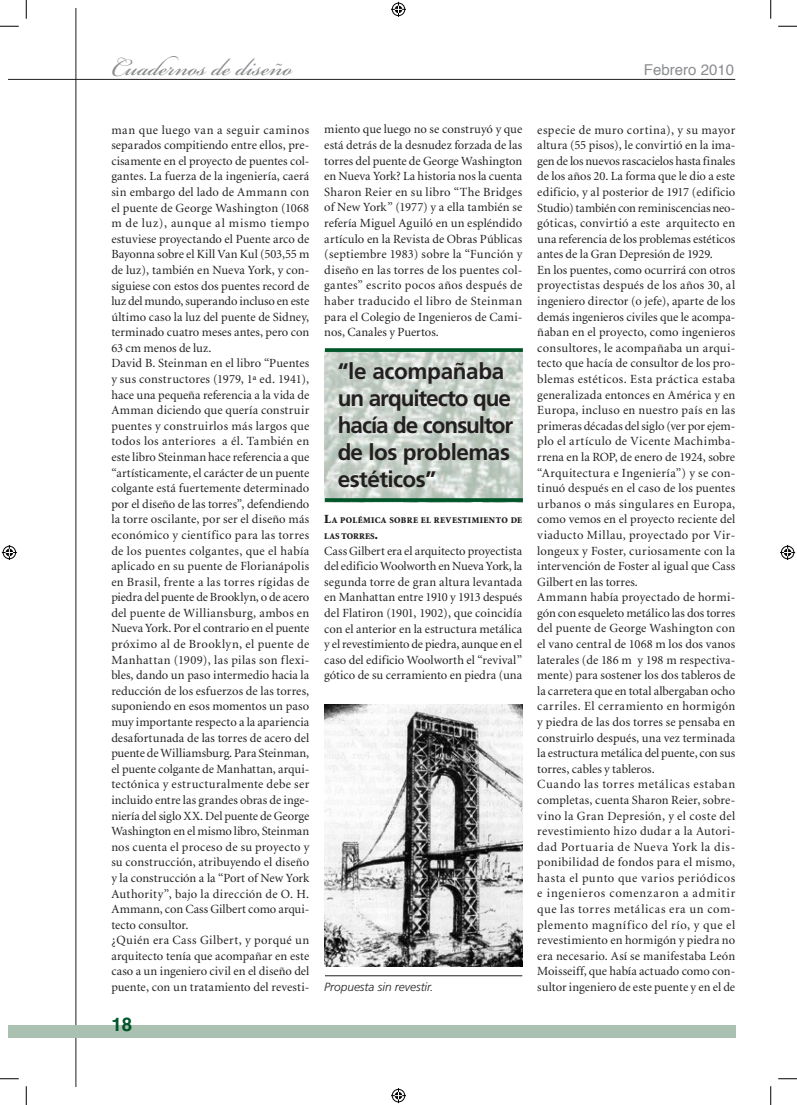
<style>
.page{position:relative;width:797px;height:1105px;background:#fff}
.page>*{position:absolute;margin:0;border:0;box-sizing:border-box;transform-origin:0 0}
.t1{font:37.5px "Bickham Script Pro";color:#8a8c8f}
.t2{font:700 22.5px/27px "Frutiger";letter-spacing:-.03em;color:#231f20}
.t3{font:700 18.75px "Helvetica";color:#005529}
.t4{font:15px "Helvetica";color:#8a8c8f}
.t5{font:12.5px/15.6px "Minion";letter-spacing:.01em;color:#231f20}
.t6{font:italic 300 11.88px "Frutiger LT Std";color:#231f20}
.t7{font:900 8.75px/15.6px "Minion";letter-spacing:.04em;color:#231f20}
.s1{font-size:12.5px}
</style>
<div class="page">
<hr style="left:76px;top:9px;width:1px;height:1078px;background:#231f20">
<hr style="left:9px;top:79px;width:726px;height:1px;background:#231f20">
<div style="left:9px;top:1025px;width:726px;height:13px;background:#aac1b1"></div>
<img style="left:324px;top:704px;width:198px;height:263px">
<hr style="left:325px;top:975px;width:197px;height:1px;background:#231f20">
<img style="left:325px;top:352px;width:198px;height:146px">
<svg style="left:325px;top:348px;width:198px;height:4px"></svg>
<svg style="left:325px;top:498px;width:198px;height:4px"></svg>
<svg style="left:0;top:25px;width:19px;height:2px"></svg>
<svg style="left:778px;top:25px;width:19px;height:2px"></svg>
<svg style="left:0;top:1078px;width:19px;height:1px"></svg>
<svg style="left:778px;top:1078px;width:19px;height:1px"></svg>
<svg style="left:25px;top:0;width:2px;height:19px"></svg>
<svg style="left:25px;top:1086px;width:2px;height:19px"></svg>
<svg style="left:770px;top:0;width:1px;height:19px"></svg>
<svg style="left:770px;top:1086px;width:1px;height:19px"></svg>
<svg style="left:391px;top:2px;width:15px;height:15px"></svg>
<svg style="left:391px;top:1088px;width:15px;height:15px"></svg>
<svg style="left:2px;top:545px;width:15px;height:15px"></svg>
<svg style="left:780px;top:545px;width:15px;height:15px"></svg>
<h1 class="t1" style="left:111px;top:40px;width:182px">Cuadernos de diseño</h1>
<p class="t4" style="left:644px;top:58px;width:92px">Febrero 2010</p>
<p class="t5" style="left:111px;top:122px;width:199px">man que luego van a seguir caminos separados compitiendo entre ellos, pre&shy;cisamente en el proyecto de puentes col&shy;gantes. La fuerza de la ingeniería, caerá sin embargo del lado de Ammann con el puente de George Washington (1068 m de luz), aunque al mismo tiempo estuviese proyectando el Puente arco de Bayonna sobre el Kill Van Kul (503,55 m de luz), también en Nueva York, y con&shy;siguiese con estos dos puentes record de luz del mundo, superando incluso en este último caso la luz del puente de Sidney, terminado cuatro meses antes, pero con 63 cm menos de luz.<br>David B. Steinman en el libro “Puentes y sus constructores (1979, 1ª ed. 1941), hace una pequeña referencia a la vida de Amman diciendo que quería construir puentes y construirlos más largos que todos los anteriores a él. También en este libro Steinman hace referencia a que “artísticamente, el carácter de un puente colgante está fuertemente determinado por el diseño de las torres”, defendiendo la torre oscilante, por ser el diseño más económico y científico para las torres de los puentes colgantes, que el había aplicado en su puente de Florianápolis en Brasil, frente a las torres rígidas de piedra del puente de Brooklyn, o de acero del puente de Williansburg, ambos en Nueva York. Por el contrario en el puente próximo al de Brooklyn, el puente de Manhattan (1909), las pilas son flexi&shy;bles, dando un paso intermedio hacia la reducción de los esfuerzos de las torres, suponiendo en esos momentos un paso muy importante respecto a la apariencia desafortunada de las torres de acero del puente de Williamsburg. Para Steinman, el puente colgante de Manhattan, arqui&shy;tectónica y estructuralmente debe ser incluido entre las grandes obras de inge&shy;niería del siglo XX. Del puente de George Washington en el mismo libro, Steinman nos cuenta el proceso de su proyecto y su construcción, atribuyendo el diseño y la construcción a la “Port of New York Authority”, bajo la dirección de O. H.<br>Ammann, con Cass Gilbert como arqui&shy;tecto consultor.<br>¿Quién era Cass Gilbert, y porqué un arquitecto tenía que acompañar en este caso a un ingeniero civil en el diseño del puente, con un tratamiento del revesti-</p>
<p class="t5" style="left:324px;top:122px;width:199px;text-align:justify">miento que luego no se construyó y que está detrás de la desnudez forzada de las torres del puente de George Washington en Nueva York? La historia nos la cuenta Sharon Reier en su libro “The Bridges of New York” (1977) y a ella también se refería Miguel Aguiló en un espléndido artículo en la Revista de Obras Públicas (septiembre 1983) sobre la “Función y diseño en las torres de los puentes col&shy;gantes” escrito pocos años después de haber traducido el libro de Steinman para el Colegio de Ingenieros de Cami&shy;nos, Canales y Puertos.</p>
<p class="t5" style="left:537px;top:122px;width:199px">especie de muro cortina), y su mayor altura (55 pisos), le convirtió en la ima&shy;gen de los nuevos rascacielos hasta finales de los años 20. La forma que le dio a este edificio, y al posterior de 1917 (edificio Studio) también con reminiscencias neo&shy;góticas, convirtió a este arquitecto en una referencia de los problemas estéticos antes de la Gran Depresión de 1929.<br>En los puentes, como ocurrirá con otros proyectistas después de los años 30, al ingeniero director (o jefe), aparte de los demás ingenieros civiles que le acompa&shy;ñaban en el proyecto, como ingenieros consultores, le acompañaba un arqui&shy;tecto que hacía de consultor de los pro&shy;blemas estéticos. Esta práctica estaba generalizada entonces en América y en Europa, incluso en nuestro país en las primeras décadas del siglo (ver por ejem&shy;plo el artículo de Vicente Machimba&shy;rrena en la ROP, de enero de 1924, sobre “Arquitectura e Ingeniería”) y se con&shy;tinuó después en el caso de los puentes urbanos o más singulares en Europa, como vemos en el proyecto reciente del viaducto Millau, proyectado por Vir&shy;longeux y Foster, curiosamente con la intervención de Foster al igual que Cass Gilbert en las torres.<br>Ammann había proyectado de hormi&shy;gón con esqueleto metálico las dos torres del puente de George Washington con el vano central de 1068 m los dos vanos laterales (de 186 m y 198 m respectiva&shy;mente) para sostener los dos tableros de la carretera que en total albergaban ocho carriles. El cerramiento en hormigón y piedra de las dos torres se pensaba en construirlo después, una vez terminada la estructura metálica del puente, con sus torres, cables y tableros.<br>Cuando las torres metálicas estaban completas, cuenta Sharon Reier, sobre&shy;vino la Gran Depresión, y el coste del revestimiento hizo dudar a la Autori&shy;dad Portuaria de Nueva York la dis&shy;ponibilidad de fondos para el mismo, hasta el punto que varios periódicos e ingenieros comenzaron a admitir que las torres metálicas era un com&shy;plemento magnífico del río, y que el revestimiento en hormigón y piedra no era necesario. Así se manifestaba León Moisseiff, que había actuado como con-</p>
<h2 class="t2" style="left:338px;top:357px;width:177px">“le acompañaba un arquitecto que hacía de consultor de los problemas estéticos”</h2>
<p class="t7" style="left:324px;top:513px;width:199px"><span class="s1">L</span>A POLÉMICA SOBRE EL REVESTIMIENTO DE<br>LAS TORRES<span class="s1">.</span></p>
<p class="t5" style="left:324px;top:543px;width:199px;text-align:justify">Cass Gilbert era el arquitecto proyectista del edificio Woolworth en Nueva York, la segunda torre de gran altura levantada en Manhattan entre 1910 y 1913 después del Flatiron (1901, 1902), que coincidía con el anterior en la estructura metálica y el revestimiento de piedra, aunque en el caso del edificio Woolworth el “revival” gótico de su cerramiento en piedra (una</p>
<p class="t6" style="left:324px;top:980px;width:111px">Propuesta sin revestir.</p>
<p class="t5" style="left:537px;top:980px;width:199px">sultor ingeniero de este puente y en el de</p>
<h3 class="t3" style="left:111px;top:1009px;width:22px">18</h3>
</div>
